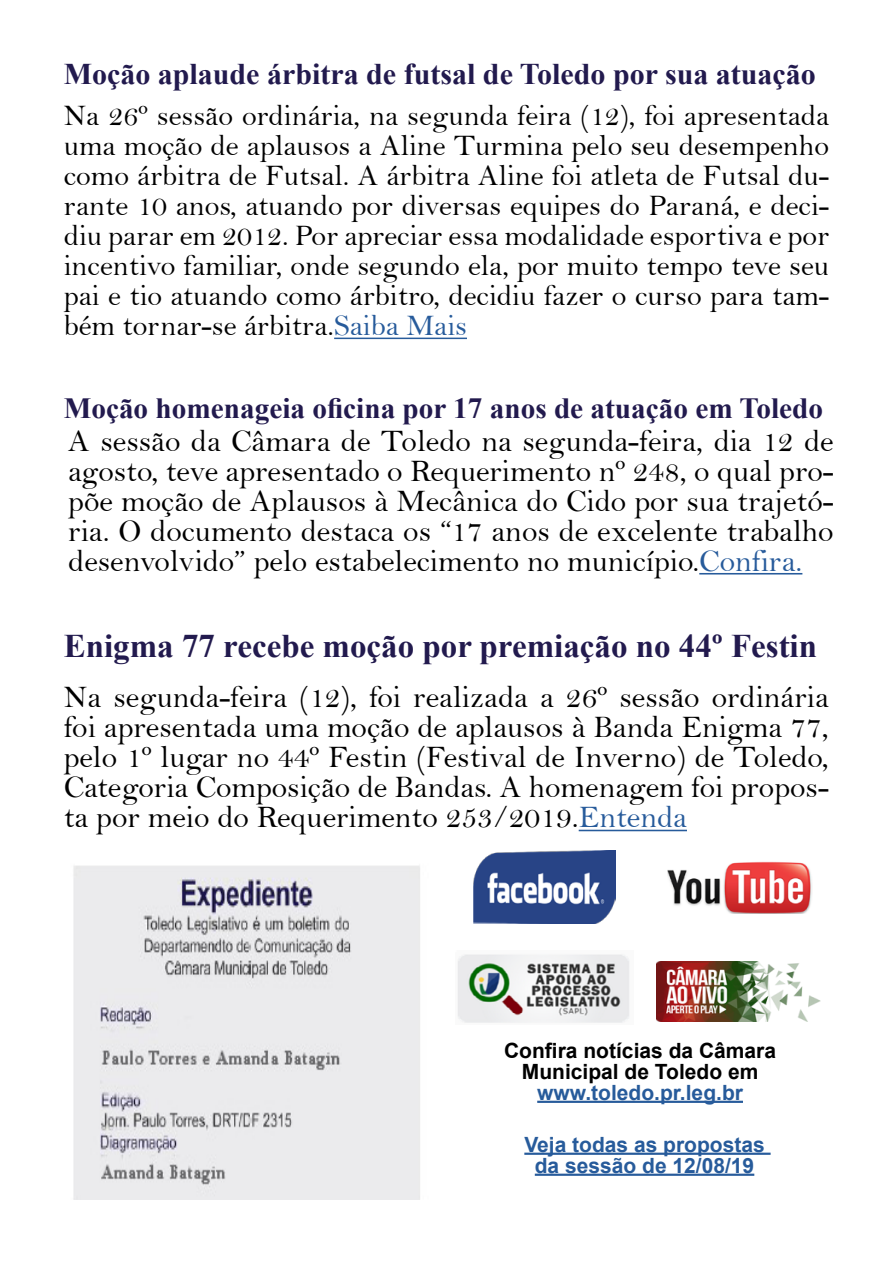
<style>
.page{position:relative;width:893px;height:1263px;background:#fff}
.page>*{position:absolute;margin:0;border:0;box-sizing:border-box;transform-origin:0 0}
.t1{font:700 33px "Times New Roman";color:#221a4e}
.t2{font:31.5px/30px "Bell";color:#000;text-align:justify}
.t3{font:30px/30px "Bell";color:#000;text-align:justify}
.t4{font:700 30px "Times New Roman";color:#221a4e}
.t5{font:700 29.25px "Times New Roman";color:#221a4e}
.t6{font:700 21px/21px "Arial";color:#275b9b;text-align:center}
.t7{font:700 21px/21px "Arial";color:#000;text-align:center}
.s1{color:#275b9b}
</style>
<div class="page">
<img style="left:73px;top:865px;width:347px;height:334px">
<hr style="left:537px;top:1101px;width:206px;height:2px;background:#275b9b">
<img style="left:473px;top:850px;width:143px;height:73px">
<img style="left:668px;top:861px;width:144px;height:52px">
<img style="left:458px;top:954px;width:171px;height:69px">
<img style="left:657px;top:962px;width:164px;height:60px">
<hr style="left:524px;top:1152px;width:247px;height:3px;background:#275b9b">
<hr style="left:535px;top:1173px;width:219px;height:3px;background:#275b9b">
<hr style="left:334px;top:338px;width:133px;height:1px;background:#275b9b">
<hr style="left:699px;top:573px;width:103px;height:1px;background:#275b9b">
<hr style="left:579px;top:830px;width:108px;height:1px;background:#275b9b">
<p class="t4" style="left:64px;top:52px;width:753px">Moção aplaude árbitra de futsal de Toledo por sua atuação</p>
<p class="t3" style="left:64px;top:101px;width:767px">Na 26º sessão ordinária, na segunda feira (12), foi apresentada uma moção de aplausos a Aline Turmina pelo seu desempenho como árbitra de Futsal. A árbitra Aline foi atleta de Futsal du&shy;rante 10 anos, atuando por diversas equipes do Paraná, e deci&shy;diu parar em 2012. Por apreciar essa modalidade esportiva e por incentivo familiar, onde segundo ela, por muito tempo teve seu pai e tio atuando como árbitro, decidiu fazer o curso para tam&shy;bém tornar-se árbitra.<span class="s1">Saiba Mais</span></p>
<p class="t5" style="left:64px;top:388px;width:761px">Moção homenageia oficina por 17 anos de atuação em Toledo</p>
<p class="t2" style="left:68px;top:425px;width:767px">A sessão da Câmara de Toledo na segunda-feira, dia 12 de agosto, teve apresentado o Requerimento nº 248, o qual pro&shy;põe moção de Aplausos à Mecânica do Cido por sua trajetó&shy;ria. O documento destaca os “17 anos de excelente trabalho desenvolvido” pelo estabelecimento no município.<span class="s1">Confira.</span></p>
<p class="t1" style="left:64px;top:622px;width:755px">Enigma 77 recebe moção por premiação no 44º Festin</p>
<p class="t2" style="left:64px;top:682px;width:767px">Na segunda-feira (12), foi realizada a 26º sessão ordinária foi apresentada uma moção de aplausos à Banda Enigma 77, pelo 1º lugar no 44º Festin (Festival de Inverno) de Toledo, Categoria Composição de Bandas. A homenagem foi propos&shy;ta por meio do Requerimento 253/2019.<span class="s1">Entenda</span></p>
<p class="t7" style="left:504px;top:1040px;width:273px">Confira notícias da Câmara<br>Municipal de Toledo em</p>
<p class="t6" style="left:537px;top:1082px;width:207px">www.toledo.pr.leg.br</p>
<p class="t6" style="left:524px;top:1134px;width:242px">Veja todas as propostas da sessão de 12/08/19</p>
</div>
